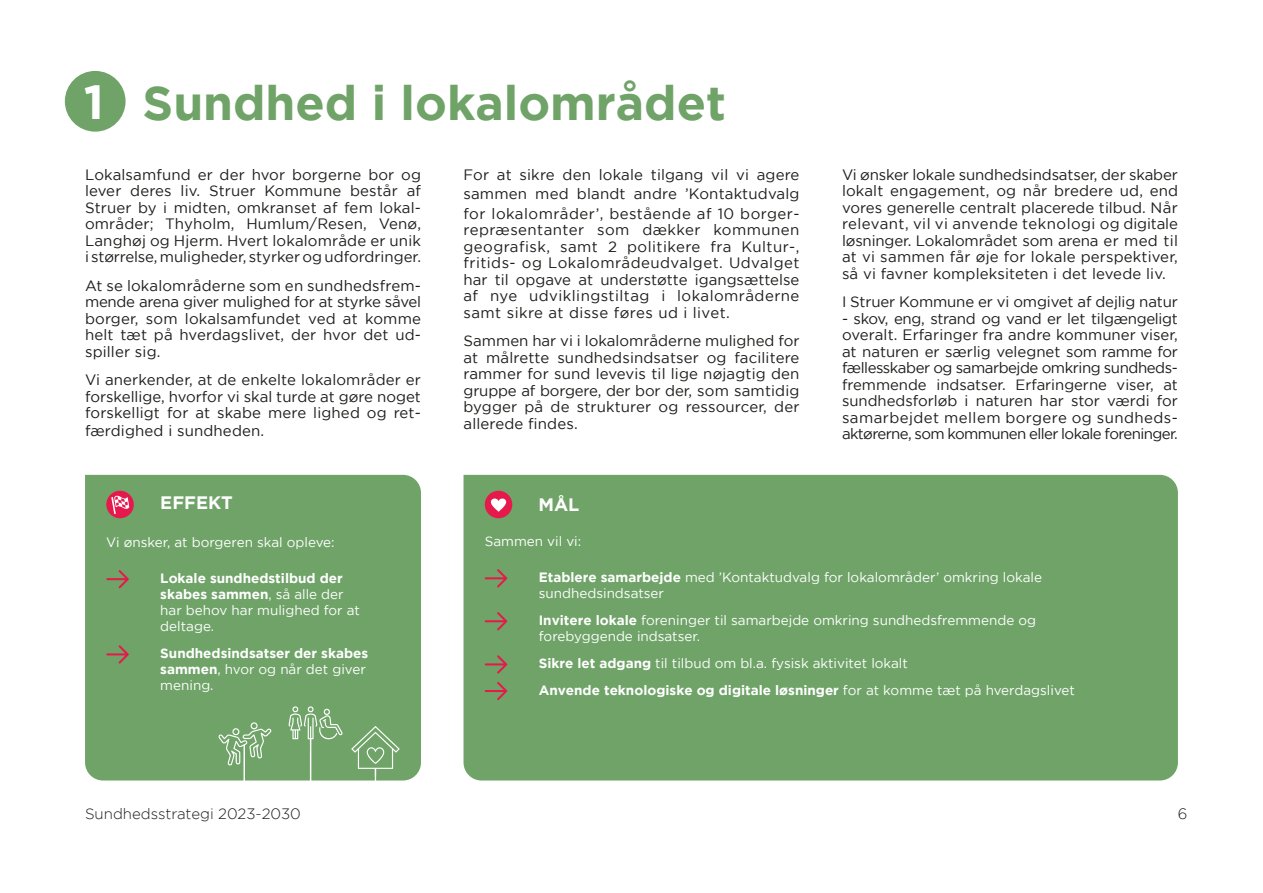
<style>
.page{position:relative;width:1263px;height:893px;background:#fff}
.page>*{position:absolute;margin:0;border:0;box-sizing:border-box;transform-origin:0 0}
.t1{font:700 48px "Gotham";color:#6fa368}
.t2{font:700 48px "Gotham";color:#fff}
.t3{font:700 18px "Gotham";color:#fff}
.t4{font:15px/16.5px "Gotham";letter-spacing:.01em;color:#1d1d1b;text-align:justify}
.t5{font:15px "Gotham";letter-spacing:-.01em;color:#1d1d1b}
.t6{font:300 15px "Gotham";color:#1d1d1b}
.t7{font:14.85px "Gotham";color:#1d1d1b}
.t8{font:13.5px/16.2px "Gotham";color:#fff}
.t9{font:700 13.5px/16.2px "Gotham";color:#fff}
.s1{font-size:14.85px}
.s2{font-weight:700}
.s3{font-weight:400}
</style>
<div class="page">
<div style="left:85px;top:475px;width:336px;height:305px;background:#6fa368"></div>
<div style="left:463px;top:475px;width:715px;height:305px;background:#6fa368"></div>
<svg style="left:485px;top:569px;width:22px;height:18px"></svg>
<svg style="left:106px;top:570px;width:23px;height:18px"></svg>
<svg style="left:106px;top:645px;width:23px;height:19px"></svg>
<svg style="left:485px;top:612px;width:22px;height:18px"></svg>
<svg style="left:485px;top:655px;width:22px;height:19px"></svg>
<svg style="left:485px;top:682px;width:22px;height:18px"></svg>
<div style="left:65px;top:71px;width:61px;height:61px;background:#6fa368;border-radius:50%"></div>
<div style="left:485px;top:491px;width:27px;height:27px;background:#e6194d;border-radius:50%"></div>
<svg style="left:491px;top:498px;width:15px;height:14px"></svg>
<div style="left:106px;top:491px;width:28px;height:27px;background:#e6194d;border-radius:50%"></div>
<svg style="left:111px;top:496px;width:18px;height:18px"></svg>
<svg style="left:218px;top:722px;width:54px;height:59px"></svg>
<svg style="left:288px;top:706px;width:55px;height:75px"></svg>
<hr style="left:244px;top:745px;width:1px;height:46px;background:#fff">
<hr style="left:310px;top:738px;width:1px;height:53px;background:#fff">
<svg style="left:351px;top:726px;width:49px;height:55px"></svg>
<h1 class="t2" style="left:84px;top:74px;width:22px">1</h1>
<h1 class="t1" style="left:143px;top:75px;width:585px">Sundhed i lokalområdet</h1>
<p class="t4" style="left:85px;top:166px;width:337px">Lokalsamfund er der hvor borgerne bor og lever deres liv. Struer Kommune består af Struer by i midten, omkranset af fem lokal&shy;områder; Thyholm, Humlum/Resen, Venø, Langhøj og Hjerm. Hvert lokalområde er unik i størrelse, muligheder, styrker og udfordringer.</p>
<p class="t4" style="left:85px;top:277px;width:337px">At se lokalområderne som en sundhedsfrem&shy;mende arena giver mulighed for at styrke såvel borger, som lokalsamfundet ved at komme helt tæt på hverdagslivet, der hvor det ud&shy;spiller sig.</p>
<p class="t4" style="left:85px;top:371px;width:337px">Vi anerkender, at de enkelte lokalområder er forskellige, hvorfor vi skal turde at gøre noget forskelligt for at skabe mere lighed og ret-</p>
<p class="t4" style="left:85px;top:422px;width:181px">færdighed i sundheden.</p>
<p class="t4" style="left:463px;top:164px;width:337px;line-height:19.5px">For at sikre den lokale tilgang vil vi agere sammen med blandt andre ’Kontaktudvalg for lokalområder’, bestående af 10 borger-</p>
<p class="t4" style="left:463px;top:221px;width:337px">repræsentanter som dækker kommunen geografisk, samt 2 politikere fra Kultur-, fritids- og Lokalområdeudvalget. Udvalget har til opgave at understøtte igangsættelse af nye udviklingstiltag i lokalområderne samt sikre at disse føres ud i livet.</p>
<p class="t4" style="left:463px;top:332px;width:337px">Sammen har vi i lokalområderne mulighed for at målrette sundhedsindsatser og facilitere rammer for sund levevis til lige nøjagtig den gruppe af borgere, der bor der, som samtidig bygger på de strukturer og ressourcer, der allerede findes.</p>
<p class="t4" style="left:842px;top:166px;width:337px">Vi ønsker lokale sundhedsindsatser, der skaber lokalt engagement, og når bredere ud, end vores generelle centralt placerede tilbud. Når relevant, vil vi anvende teknologi og digitale løsninger. Lokalområdet som arena er med til at vi sammen får øje for lokale perspektiver, så vi favner kompleksiteten i det levede liv.</p>
<p class="t5" style="left:842px;top:294px;width:337px">I Struer Kommune er vi omgivet af dejlig natur</p>
<p class="t4" style="left:842px;top:310px;width:337px">- skov, eng, strand og vand er let tilgængeligt overalt. Erfaringer fra andre kommuner viser, at naturen er særlig velegnet som ramme for fællesskaber og samarbejde omkring sundheds-</p>
<p class="t7" style="left:842px;top:376px;width:337px">fremmende indsatser. Erfaringerne viser, at</p>
<p class="t4" style="left:842px;top:392px;width:337px"><span class="s1">sundheds</span>forløb i naturen har stor værdi for samarbejdet mellem borgere og sundheds&shy;aktørerne, som kommunen eller lokale foreninger.</p>
<p class="t3" style="left:160px;top:492px;width:74px">EFFEKT</p>
<p class="t8" style="left:106px;top:534px;width:230px">Vi ønsker, at borgeren skal opleve:</p>
<p class="t8" style="left:160px;top:570px;width:201px"><span class="s2">Lokale sundhedstilbud der skabes sammen</span>, så alle der har behov har mulighed for at deltage.</p>
<p class="t9" style="left:160px;top:645px;width:209px">Sundhedsindsatser der skabes sammen<span class="s3">, hvor og når det giver mening.</span></p>
<p class="t3" style="left:538px;top:494px;width:42px">MÅL</p>
<p class="t8" style="left:485px;top:533px;width:98px">Sammen vil vi:</p>
<p class="t8" style="left:539px;top:569px;width:505px"><span class="s2">Etablere samarbejde</span> med ’Kontaktudvalg for lokalområder’ omkring lokale sundhedsindsatser</p>
<p class="t8" style="left:539px;top:612px;width:499px"><span class="s2">Invitere lokale</span> foreninger til samarbejde omkring sundhedsfremmende og forebyggende indsatser.</p>
<p class="t8" style="left:539px;top:650px;width:538px;line-height:26.7px"><span class="s2">Sikre let adgang</span> til tilbud om bl.a. fysisk aktivitet lokalt<br><span class="s2">Anvende teknologiske og digitale løsninger</span> for at komme tæt på hverdagslivet</p>
<p class="t6" style="left:85px;top:805px;width:217px">Sundhedsstrategi 2023-2030</p>
<p class="t6" style="left:1178px;top:805px;width:11px">6</p>
</div>
